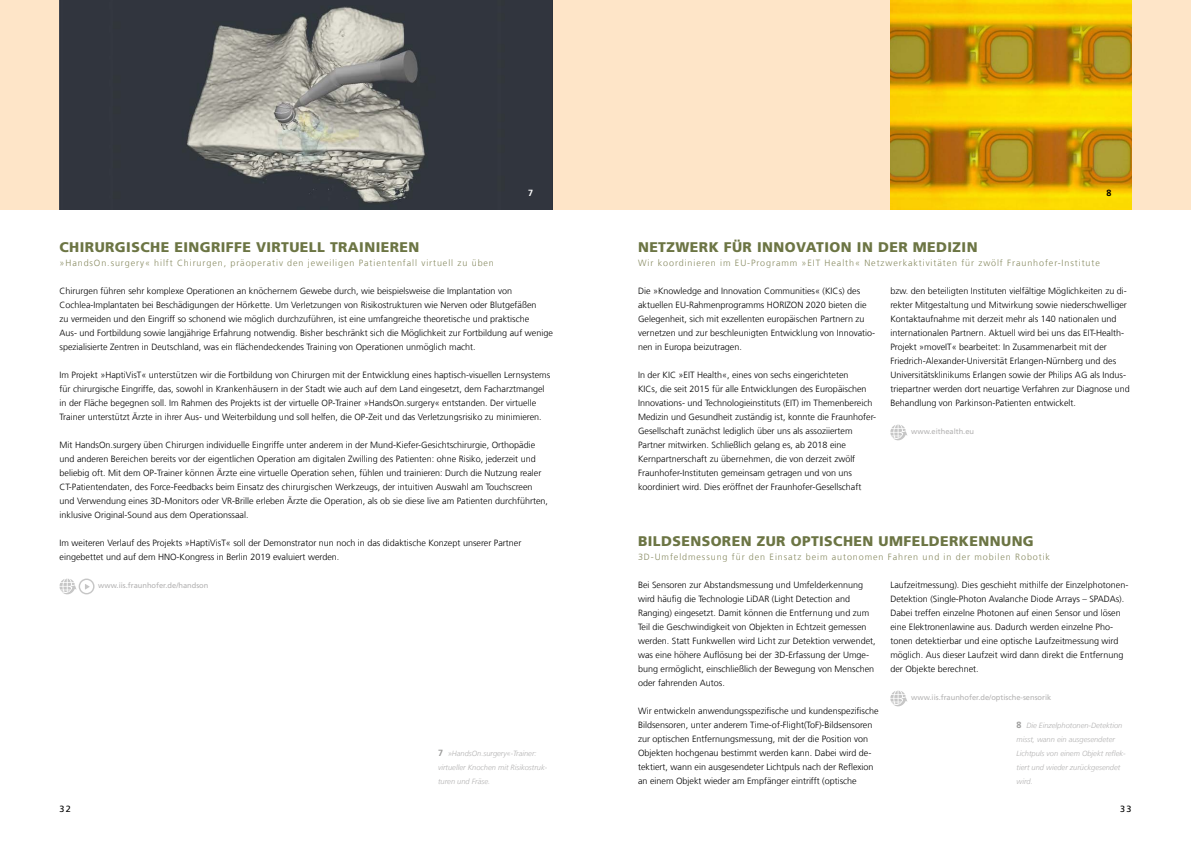
<style>
.page{position:relative;width:1191px;height:842px;background:#fff}
.page>*{position:absolute;margin:0;border:0;box-sizing:border-box;transform-origin:0 0}
.t1{font:900 14px "Frutiger LT Com";letter-spacing:.03em;color:#6c7544}
.t2{font:300 9px/14px "Frutiger LT Com";color:#000}
.t3{font:300 9px "Frutiger LT Com";letter-spacing:.1em;color:#888b62}
.t4{font:9px "Frutiger LT Com";color:#000}
.t5{font:700 9px "Frutiger LT Com";color:#fff}
.t6{font:700 9px "Frutiger LT Com";color:#000}
.t7{font:italic 300 7.5px/14px "Frutiger LT Com";color:#b3b2b2}
.t8{font:7.5px "Frutiger LT Com";color:#b3b2b2}
.s1{font-weight:700;font-style:normal;font-size:9px;color:#9d9d9c}
</style>
<div class="page">
<div style="left:0;top:0;width:1191px;height:210px;background:#fee5c8"></div>
<svg style="left:60px;top:578px;width:34px;height:17px"></svg>
<svg style="left:890px;top:424px;width:17px;height:17px"></svg>
<svg style="left:890px;top:690px;width:17px;height:17px"></svg>
<img style="left:890px;top:0;width:241px;height:210px">
<img style="left:60px;top:0;width:493px;height:210px">
<p class="t5" style="left:528px;top:187px;width:7px">7</p>
<p class="t6" style="left:1106px;top:187px;width:7px">8</p>
<h1 class="t1" style="left:60px;top:239px;width:361px">CHIRURGISCHE EINGRIFFE VIRTUELL TRAINIEREN</h1>
<p class="t3" style="left:60px;top:257px;width:436px">»HandsOn.surgery« hilft Chirurgen, präoperativ den jeweiligen Patientenfall virtuell zu üben</p>
<p class="t2" style="left:60px;top:284px;width:495px">Chirurgen führen sehr komplexe Operationen an knöchernem Gewebe durch, wie beispielsweise die Implantation von Cochlea-Implantaten bei Beschädigungen der Hörkette. Um Verletzungen von Risikostrukturen wie Nerven oder Blutgefäßen<br>zu vermeiden und den Eingriff so schonend wie möglich durchzuführen, ist eine umfangreiche theoretische und praktische<br>Aus- und Fortbildung sowie langjährige Erfahrung notwendig. Bisher beschränkt sich die Möglichkeit zur Fortbildung auf wenige spezialisierte Zentren in Deutschland, was ein flächendeckendes Training von Operationen unmöglich macht.</p>
<p class="t2" style="left:60px;top:368px;width:492px">Im Projekt »HaptiVisT« unterstützen wir die Fortbildung von Chirurgen mit der Entwicklung eines haptisch-visuellen Lernsystems für chirurgische Eingriffe, das, sowohl in Krankenhäusern in der Stadt wie auch auf dem Land eingesetzt, dem Facharztmangel in der Fläche begegnen soll. Im Rahmen des Projekts ist der virtuelle OP-Trainer »HandsOn.surgery« entstanden. Der virtuelle Trainer unterstützt Ärzte in ihrer Aus- und Weiterbildung und soll helfen, die OP-Zeit und das Verletzungsrisiko zu minimieren.</p>
<p class="t2" style="left:60px;top:438px;width:490px">Mit HandsOn.surgery üben Chirurgen individuelle Eingriffe unter anderem in der Mund-Kiefer-Gesichtschirurgie, Orthopädie und anderen Bereichen bereits vor der eigentlichen Operation am digitalen Zwilling des Patienten: ohne Risiko, jederzeit und beliebig oft. Mit dem OP-Trainer können Ärzte eine virtuelle Operation sehen, fühlen und trainieren: Durch die Nutzung realer CT-Patientendaten, des Force-Feedbacks beim Einsatz des chirurgischen Werkzeugs, der intuitiven Auswahl am Touchscreen und Verwendung eines 3D-Monitors oder VR-Brille erleben Ärzte die Operation, als ob sie diese live am Patienten durchführten, inklusive Original-Sound aus dem Operationssaal.</p>
<p class="t2" style="left:60px;top:536px;width:463px">Im weiteren Verlauf des Projekts »HaptiVisT« soll der Demonstrator nun noch in das didaktische Konzept unserer Partner eingebettet und auf dem HNO-Kongress in Berlin 2019 evaluiert werden.</p>
<p class="t8" style="left:98px;top:581px;width:112px">www.iis.fraunhofer.de/handson</p>
<p class="t7" style="left:438px;top:746px;width:111px"><span class="s1">7</span> »HandsOn.surgery«-Trainer: virtueller Knochen mit Risikostruk&shy;turen und Fräse.</p>
<h1 class="t1" style="left:638px;top:239px;width:341px">NETZWERK FÜR INNOVATION IN DER MEDIZIN</h1>
<p class="t3" style="left:638px;top:257px;width:463px">Wir koordinieren im EU-Programm »EIT Health« Netzwerkaktivitäten für zwölf Fraunhofer-Institute</p>
<p class="t2" style="left:638px;top:284px;width:239px">Die »Knowledge and Innovation Communities« (KICs) des aktuellen EU-Rahmenprogramms HORIZON 2020 bieten die Gelegenheit, sich mit exzellenten europäischen Partnern zu vernetzen und zur beschleunigten Entwicklung von Innovatio&shy;nen in Europa beizutragen.</p>
<p class="t2" style="left:638px;top:368px;width:240px">In der KIC »EIT Health«, eines von sechs eingerichteten<br>KICs, die seit 2015 für alle Entwicklungen des Europäischen Innovations- und Technologieinstituts (EIT) im Themenbereich Medizin und Gesundheit zuständig ist, konnte die Fraunhofer-Gesellschaft zunächst lediglich über uns als assoziiertem Partner mitwirken. Schließlich gelang es, ab 2018 eine Kernpartnerschaft zu übernehmen, die von derzeit zwölf Fraunhofer-Instituten gemeinsam getragen und von uns koordiniert wird. Dies eröffnet der Fraunhofer-Gesellschaft</p>
<p class="t2" style="left:890px;top:284px;width:241px">bzw. den beteiligten Instituten vielfältige Möglichkeiten zu di&shy;rekter Mitgestaltung und Mitwirkung sowie niederschwelliger Kontaktaufnahme mit derzeit mehr als 140 nationalen und internationalen Partnern. Aktuell wird bei uns das EIT-Health-Projekt »moveIT« bearbeitet: In Zusammenarbeit mit der Friedrich-Alexander-Universität Erlangen-Nürnberg und des Universitätsklinikums Erlangen sowie der Philips AG als Indus&shy;triepartner werden dort neuartige Verfahren zur Diagnose und Behandlung von Parkinson-Patienten entwickelt.</p>
<p class="t8" style="left:911px;top:427px;width:64px">www.eithealth.eu</p>
<h1 class="t1" style="left:638px;top:533px;width:397px">BILDSENSOREN ZUR OPTISCHEN UMFELDERKENNUNG</h1>
<p class="t3" style="left:638px;top:551px;width:413px">3D-Umfeldmessung für den Einsatz beim autonomen Fahren und in der mobilen Robotik</p>
<p class="t2" style="left:638px;top:578px;width:239px">Bei Sensoren zur Abstandsmessung und Umfelderkennung wird häufig die Technologie LiDAR (Light Detection and Ranging) eingesetzt. Damit können die Entfernung und zum Teil die Geschwindigkeit von Objekten in Echtzeit gemessen werden. Statt Funkwellen wird Licht zur Detektion verwendet, was eine höhere Auflösung bei der 3D-Erfassung der Umge&shy;bung ermöglicht, einschließlich der Bewegung von Menschen oder fahrenden Autos.</p>
<p class="t2" style="left:638px;top:704px;width:242px">Wir entwickeln anwendungsspezifische und kundenspezifische Bildsensoren, unter anderem Time-of-Flight(ToF)-Bildsensoren zur optischen Entfernungsmessung, mit der die Position von Objekten hochgenau bestimmt werden kann. Dabei wird de&shy;tektiert, wann ein ausgesendeter Lichtpuls nach der Reflexion an einem Objekt wieder am Empfänger eintrifft (optische</p>
<p class="t2" style="left:890px;top:578px;width:239px">Laufzeitmessung). Dies geschieht mithilfe der Einzelphotonen-Detektion (Single-Photon Avalanche Diode Arrays – SPADAs).<br>Dabei treffen einzelne Photonen auf einen Sensor und lösen eine Elektronenlawine aus. Dadurch werden einzelne Pho&shy;tonen detektierbar und eine optische Laufzeitmessung wird möglich. Aus dieser Laufzeit wird dann direkt die Entfernung der Objekte berechnet.</p>
<p class="t8" style="left:911px;top:693px;width:142px">www.iis.fraunhofer.de/optische-sensorik</p>
<p class="t7" style="left:1016px;top:718px;width:111px"><span class="s1">8</span> Die Einzelphotonen-Detektion misst, wann ein ausgesendeter<br>Lichtpuls von einem Objekt reflek&shy;tiert und wieder zurückgesendet wird.</p>
<p class="t4" style="left:60px;top:803px;width:13px">32</p>
<p class="t4" style="left:1120px;top:803px;width:13px">33</p>
</div>
